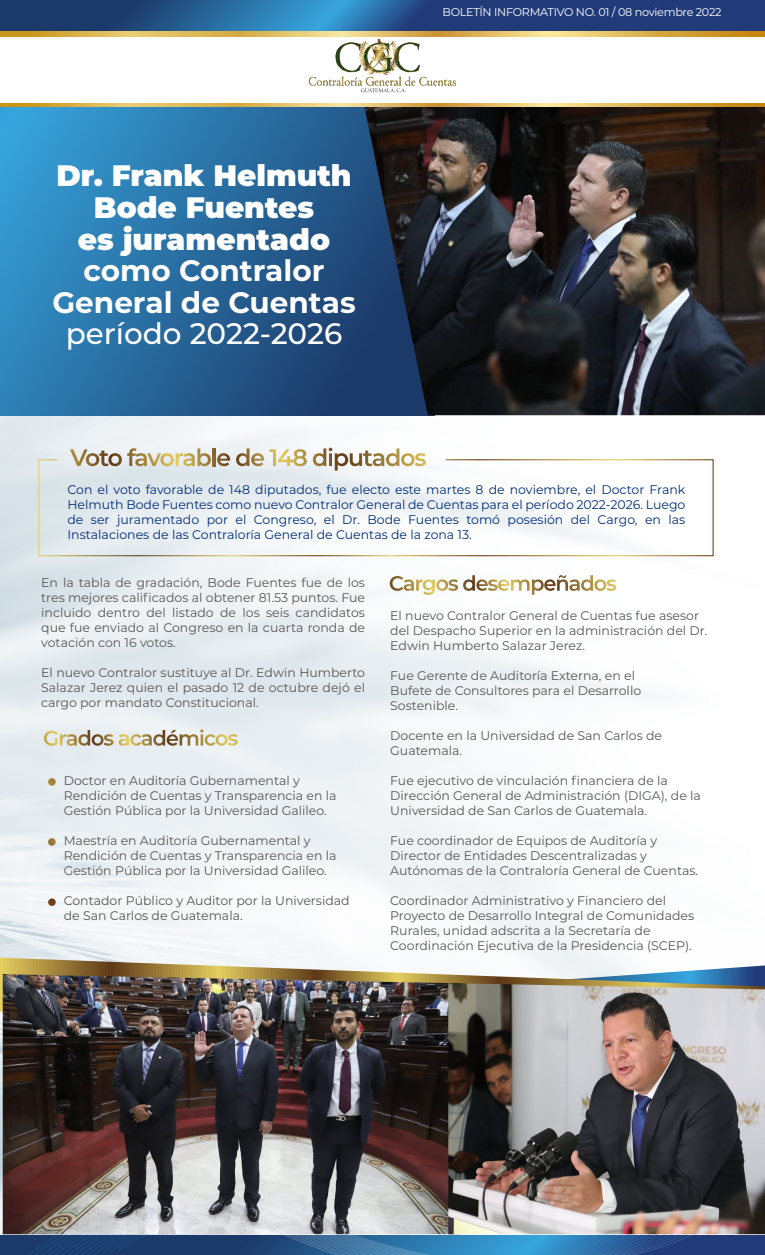
<style>
.page{position:relative;width:765px;height:1255px;background:#fff}
.page>*{position:absolute;margin:0;border:0;box-sizing:border-box;transform-origin:0 0}
.t1{font:900 29.5px/31.5px "Montserrat";color:#fff;text-align:center}
.t2{font:700 29.5px/31.5px "Montserrat";color:#fff;text-align:center}
.t3{font:500 29.5px "Montserrat";color:#fff}
.t4{font:12.5px/15px "Montserrat";color:#575756}
.t5{font:12.5px/15px "Montserrat";color:#002e79;text-align:justify}
.t6{font:11.25px "Montserrat";letter-spacing:-.025em;color:#fff}
</style>
<div class="page">
<img style="left:0;top:415px;width:765px;height:820px">
<svg style="left:0;top:957px;width:765px;height:54px"></svg>
<svg style="left:0;top:107px;width:364px;height:308px;background:#2970a4"></svg>
<img style="left:364px;top:107px;width:401px;height:308px">
<svg style="left:0;top:30px;width:765px;height:7px;background:#c3a85e"></svg>
<svg style="left:0;top:104px;width:765px;height:3px;background:#deb758"></svg>
<svg style="left:0;top:0;width:765px;height:30px;background:#234f87"></svg>
<img style="left:309px;top:39px;width:147px;height:54px">
<svg style="left:0;top:1235px;width:765px;height:19px"></svg>
<svg style="left:7px;top:1234px;width:745px;height:20px;background:#316294"></svg>
<svg style="left:70px;top:448px;width:160px;height:10px;background:#d3cdba"></svg>
<svg style="left:236px;top:448px;width:71px;height:10px"></svg>
<svg style="left:313px;top:447px;width:113px;height:11px"></svg>
<svg style="left:38px;top:458px;width:676px;height:98px"></svg>
<svg style="left:48px;top:778px;width:8px;height:7px"></svg>
<svg style="left:48px;top:898px;width:8px;height:7px"></svg>
<svg style="left:48px;top:838px;width:8px;height:7px"></svg>
<svg style="left:390px;top:575px;width:226px;height:20px"></svg>
<svg style="left:44px;top:729px;width:194px;height:16px;background:#d1cab2"></svg>
<img style="left:3px;top:974px;width:458px;height:260px">
<img style="left:448px;top:982px;width:317px;height:252px">
<h1 class="t1" style="left:56px;top:158px;width:297px">Dr. Frank Helmuth<br>Bode Fuentes<br>es juramentado</h1>
<h1 class="t2" style="left:52px;top:253px;width:305px">como Contralor<br>General de Cuentas</h1>
<h1 class="t3" style="left:66px;top:313px;width:278px">período 2022-2026</h1>
<p class="t6" style="left:442px;top:5px;width:281px">BOLETÍN INFORMATIVO NO. 01 / 08 noviembre 2022</p>
<p class="t5" style="left:67px;top:481px;width:620px">Con el voto favorable de 148 diputados, fue electo este martes 8 de noviembre, el Doctor Frank Helmuth Bode Fuentes como nuevo Contralor General de Cuentas para el período 2022-2026. Luego de ser juramentado por el Congreso, el Dr. Bode Fuentes tomó posesión del Cargo, en las Instalaciones de las Contraloría General de Cuentas de la zona 13.</p>
<p class="t4" style="left:41px;top:574px;width:325px;text-align:justify">En la tabla de gradación, Bode Fuentes fue de los tres mejores calificados al obtener 81.53 puntos. Fue incluido dentro del listado de los seis candidatos que fue enviado al Congreso en la cuarta ronda de votación con 16 votos.</p>
<p class="t4" style="left:41px;top:664px;width:325px;text-align:justify">El nuevo Contralor sustituye al Dr. Edwin Humberto Salazar Jerez quien el pasado 12 de octubre dejó el cargo por mandato Constitucional.</p>
<p class="t4" style="left:390px;top:607px;width:319px">El nuevo Contralor General de Cuentas fue asesor del Despacho Superior en la administración del Dr.<br>Edwin Humberto Salazar Jerez.</p>
<p class="t4" style="left:390px;top:667px;width:252px">Fue Gerente de Auditoría Externa, en el<br>Bufete de Consultores para el Desarrollo<br>Sostenible.</p>
<p class="t4" style="left:390px;top:727px;width:273px">Docente en la Universidad de San Carlos de<br>Guatemala.</p>
<p class="t4" style="left:390px;top:772px;width:312px">Fue ejecutivo de vinculación financiera de la<br>Dirección General de Administración (DIGA), de la<br>Universidad de San Carlos de Guatemala.</p>
<p class="t4" style="left:390px;top:832px;width:309px">Fue coordinador de Equipos de Auditoría y<br>Director de Entidades Descentralizadas y<br>Autónomas de la Contraloría General de Cuentas.</p>
<p class="t4" style="left:390px;top:892px;width:305px">Coordinador Administrativo y Financiero del Proyecto de Desarrollo Integral de Comunidades Rurales, unidad adscrita a la Secretaría de Coordinación Ejecutiva de la Presidencia (SCEP).</p>
<p class="t4" style="left:64px;top:772px;width:274px">Doctor en Auditoría Gubernamental y<br>Rendición de Cuentas y Transparencia en la<br>Gestión Pública por la Universidad Galileo.</p>
<p class="t4" style="left:64px;top:832px;width:274px">Maestría en Auditoría Gubernamental y<br>Rendición de Cuentas y Transparencia en la<br>Gestión Pública por la Universidad Galileo.</p>
<p class="t4" style="left:64px;top:892px;width:288px">Contador Público y Auditor por la Universidad de San Carlos de Guatemala.</p>
</div>
